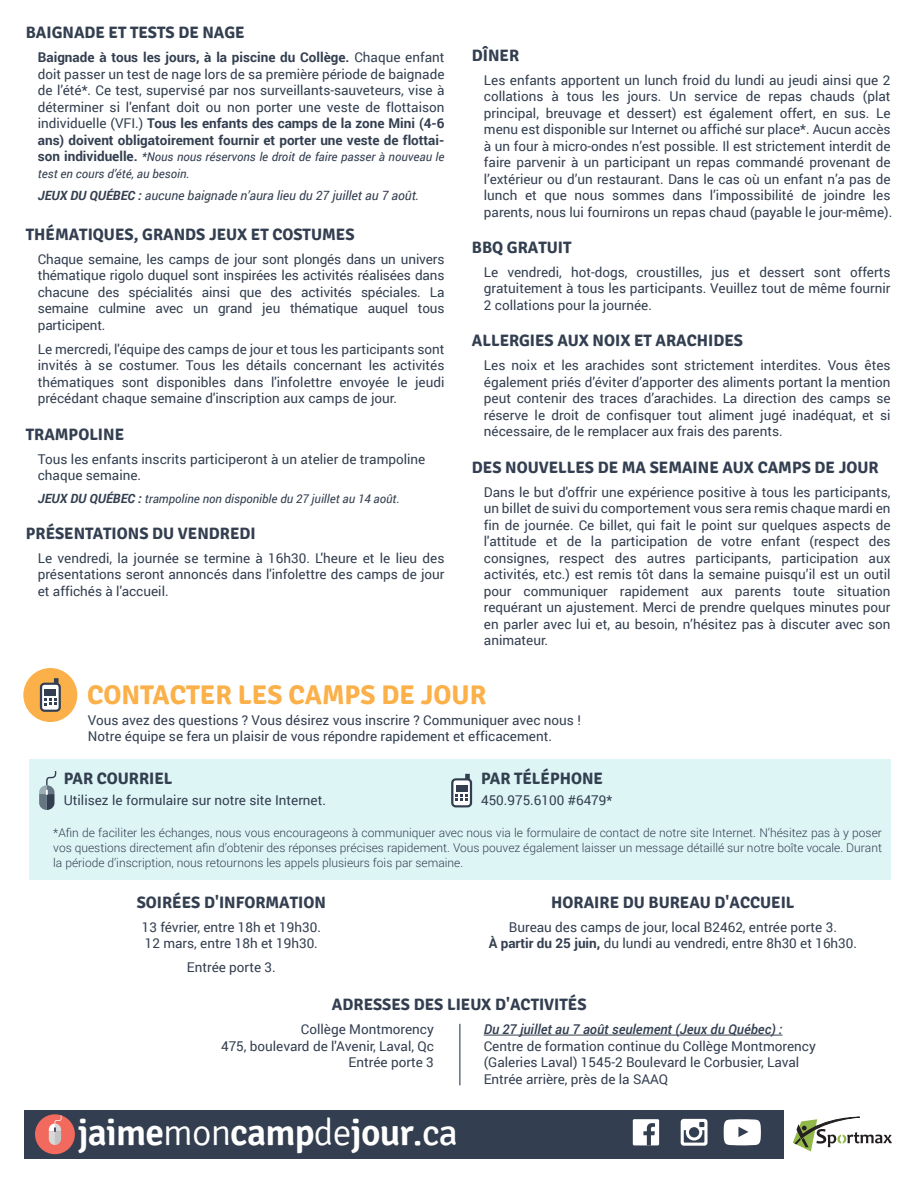
<style>
.page{position:relative;width:918px;height:1188px;background:#fff}
.page>*{position:absolute;margin:0;border:0;box-sizing:border-box;transform-origin:0 0}
.t1{font:600 37.5px "Signika";letter-spacing:-.02em;color:#fff}
.t2{font:700 27px "Signika";color:#fbb049}
.t3{font:700 16.5px "Signika";color:#333f50}
.t4{font:13.5px/16.5px "Roboto";color:#333f50;text-align:justify}
.t5{font:italic 500 13.5px "Roboto";color:#333f50}
.t6{font:italic 12.75px "Roboto";color:#333f50}
.t7{font:300 12px/15px "Roboto";color:#333f50;text-align:justify}
.t8{font:italic 12px/16.5px "Roboto";color:#333f50}
.s1{font-weight:700}
.s2{font-weight:700;font-style:normal;font-size:13.5px}
.s3{font-weight:700;font-size:12.75px}
.s4{font-weight:300}
.s5{font-weight:400}
</style>
<div class="page">
<div style="left:24px;top:1110px;width:760px;height:49px;background:#333f50"></div>
<div style="left:35px;top:1114px;width:40px;height:40px;background:#f26a5d;border-radius:50%"></div>
<svg style="left:49px;top:1114px;width:12px;height:31px"></svg>
<svg style="left:724px;top:1119px;width:37px;height:26px"></svg>
<div style="left:633px;top:1119px;width:26px;height:26px;background:#fff"></div>
<svg style="left:643px;top:1123px;width:12px;height:22px"></svg>
<svg style="left:681px;top:1119px;width:27px;height:27px"></svg>
<svg style="left:793px;top:1116px;width:99px;height:35px"></svg>
<div style="left:29px;top:760px;width:862px;height:120px;background:#def5f6"></div>
<div style="left:23px;top:668px;width:54px;height:54px;background:#fbb049;border-radius:50%"></div>
<svg style="left:40px;top:678px;width:21px;height:34px"></svg>
<svg style="left:451px;top:774px;width:21px;height:34px"></svg>
<hr style="left:484px;top:1035px;width:298px;height:1px;background:#333f50">
<svg style="left:39px;top:771px;width:18px;height:39px"></svg>
<hr style="left:459px;top:1024px;width:1px;height:61px;background:#333f50">
<p class="t3" style="left:26px;top:23px;width:220px">BAIGNADE ET TESTS DE NAGE</p>
<p class="t4" style="left:38px;top:49px;width:408px"><span class="s1">Baignade à tous les jours, à la piscine du Collège.</span> Chaque enfant doit passer un test de nage lors de sa première période de baignade de l’été*. Ce test, supervisé par nos surveillants-sauveteurs, vise à déterminer si l'enfant doit ou non porter une veste de flottaison individuelle (VFI.) <span class="s1">Tous les enfants des camps de la zone Mini (4-6 ans) doivent obligatoirement fournir et porter une veste de flottai-</span></p>
<p class="t8" style="left:38px;top:148px;width:408px"><span class="s2">son individuelle.</span> *Nous nous réservons le droit de faire passer à nouveau le test en cours d’été, au besoin.</p>
<p class="t6" style="left:38px;top:187px;width:383px"><span class="s1">JEUX DU QUÉBEC :</span> aucune baignade n’aura lieu du 27 juillet au 7 août.</p>
<p class="t3" style="left:26px;top:224px;width:330px">THÉMATIQUES, GRANDS JEUX ET COSTUMES</p>
<p class="t4" style="left:38px;top:250px;width:408px">Chaque semaine, les camps de jour sont plongés dans un univers thématique rigolo duquel sont inspirées les activités réalisées dans chacune des spécialités ainsi que des activités spéciales. La semaine culmine avec un grand jeu thématique auquel tous participent.</p>
<p class="t4" style="left:38px;top:340px;width:408px">Le mercredi, l'équipe des camps de jour et tous les participants sont invités à se costumer. Tous les détails concernant les activités thématiques sont disponibles dans l'infolettre envoyée le jeudi précédant chaque semaine d'inscription aux camps de jour.</p>
<p class="t3" style="left:26px;top:424px;width:100px">TRAMPOLINE</p>
<p class="t4" style="left:38px;top:450px;width:389px">Tous les enfants inscrits participeront à un atelier de trampoline chaque semaine.</p>
<p class="t8" style="left:38px;top:490px;width:363px"><span class="s3">JEUX DU QUÉBEC :</span> trampoline non disponible du 27 juillet au 14 août.</p>
<p class="t3" style="left:26px;top:523px;width:231px">PRÉSENTATIONS DU VENDREDI</p>
<p class="t4" style="left:38px;top:549px;width:408px">Le vendredi, la journée se termine à 16h30. L'heure et le lieu des présentations seront annoncés dans l'infolettre des camps de jour et affichés à l'accueil.</p>
<p class="t3" style="left:472px;top:45px;width:49px">DÎNER</p>
<p class="t4" style="left:484px;top:71px;width:410px;text-align:left">Les enfants apportent un lunch froid du lundi au jeudi ainsi que 2 collations à tous les jours. Un service de repas chauds (plat principal, breuvage et dessert) est également offert, en sus. Le menu est disponible sur Internet ou affiché sur place*. Aucun accès à un four à micro-ondes n’est possible. Il est strictement interdit de faire parvenir à un participant un repas commandé provenant de l’extérieur ou d’un restaurant. Dans le cas où un enfant n’a pas de lunch et que nous sommes dans l’impossibilité de joindre les parents, nous lui fournirons un repas chaud (payable le jour-même).</p>
<p class="t3" style="left:472px;top:238px;width:101px">BBQ GRATUIT</p>
<p class="t4" style="left:484px;top:263px;width:408px">Le vendredi, hot-dogs, croustilles, jus et dessert sont offerts gratuitement à tous les participants. Veuillez tout de même fournir 2 collations pour la journée.</p>
<p class="t3" style="left:472px;top:331px;width:273px">ALLERGIES AUX NOIX ET ARACHIDES</p>
<p class="t4" style="left:484px;top:357px;width:408px">Les noix et les arachides sont strictement interdites. Vous êtes également priés d’éviter d’apporter des aliments portant la mention peut contenir des traces d’arachides. La direction des camps se réserve le droit de confisquer tout aliment jugé inadéquat, et si nécessaire, de le remplacer aux frais des parents.</p>
<p class="t3" style="left:472px;top:457px;width:408px">DES NOUVELLES DE MA SEMAINE AUX CAMPS DE JOUR</p>
<p class="t4" style="left:484px;top:483px;width:408px">Dans le but d'offrir une expérience positive à tous les participants, un billet de suivi du comportement vous sera remis chaque mardi en fin de journée. Ce billet, qui fait le point sur quelques aspects de l'attitude et de la participation de votre enfant (respect des consignes, respect des autres participants, participation aux activités, etc.) est remis tôt dans la semaine puisqu’il est un outil pour communiquer rapidement aux parents toute situation requérant un ajustement. Merci de prendre quelques minutes pour en parler avec lui et, au besoin, n’hésitez pas à discuter avec son animateur.</p>
<h2 class="t2" style="left:87px;top:678px;width:401px">CONTACTER LES CAMPS DE JOUR</h2>
<p class="t4" style="left:88px;top:711px;width:494px">Vous avez des questions ? Vous désirez vous inscrire ? Communiquer avec nous !<br>Notre équipe se fera un plaisir de vous répondre rapidement et efficacement.</p>
<p class="t3" style="left:64px;top:769px;width:110px">PAR COURRIEL</p>
<p class="t4" style="left:64px;top:792px;width:264px">Utilisez le formulaire sur notre site Internet.</p>
<p class="t3" style="left:481px;top:769px;width:123px">PAR TÉLÉPHONE</p>
<p class="t4" style="left:481px;top:792px;width:133px">450.975.6100 #6479*</p>
<p class="t7" style="left:53px;top:825px;width:830px">*Afin de faciliter les échanges, nous vous encourageons à communiquer avec nous via le formulaire de contact de notre site Internet. N’hésitez pas à y poser vos questions directement afin d’obtenir des réponses précises rapidement. Vous pouvez également laisser un message détaillé sur notre boîte vocale. Durant la période d’inscription, nous retournons les appels plusieurs fois par semaine.</p>
<p class="t3" style="left:137px;top:892px;width:191px">SOIRÉES D'INFORMATION</p>
<p class="t4" style="left:142px;top:918px;width:181px">13 février, entre 18h et 19h30.<br>12 mars, entre 18h et 19h30.</p>
<p class="t4" style="left:187px;top:959px;width:90px">Entrée porte 3.</p>
<p class="t3" style="left:551px;top:892px;width:245px">HORAIRE DU BUREAU D'ACCUEIL</p>
<p class="t4" style="left:489px;top:918px;width:370px;text-align:center">Bureau des camps de jour, local B2462, entrée porte 3.<br><span class="s1">À partir du 25 juin,</span> du lundi au vendredi, entre 8h30 et 16h30.</p>
<p class="t3" style="left:332px;top:995px;width:256px">ADRESSES DES LIEUX D'ACTIVITÉS</p>
<p class="t4" style="left:221px;top:1021px;width:214px;text-align:right">Collège Montmorency<br>475, boulevard de l'Avenir, Laval, Qc<br>Entrée porte 3</p>
<h1 class="t1" style="left:78px;top:1110px;width:382px">jaime<span class="s4">mon</span>camp<span class="s4">de</span>jour<span class="s5">.ca</span></h1>
<p class="t5" style="left:484px;top:1020px;width:300px">Du 27 juillet au 7 août seulement (Jeux du Québec) :</p>
<p class="t4" style="left:484px;top:1037px;width:334px;text-align:left">Centre de formation continue du Collège Montmorency (Galeries Laval) 1545-2 Boulevard le Corbusier, Laval<br>Entrée arrière, près de la SAAQ</p>
</div>
